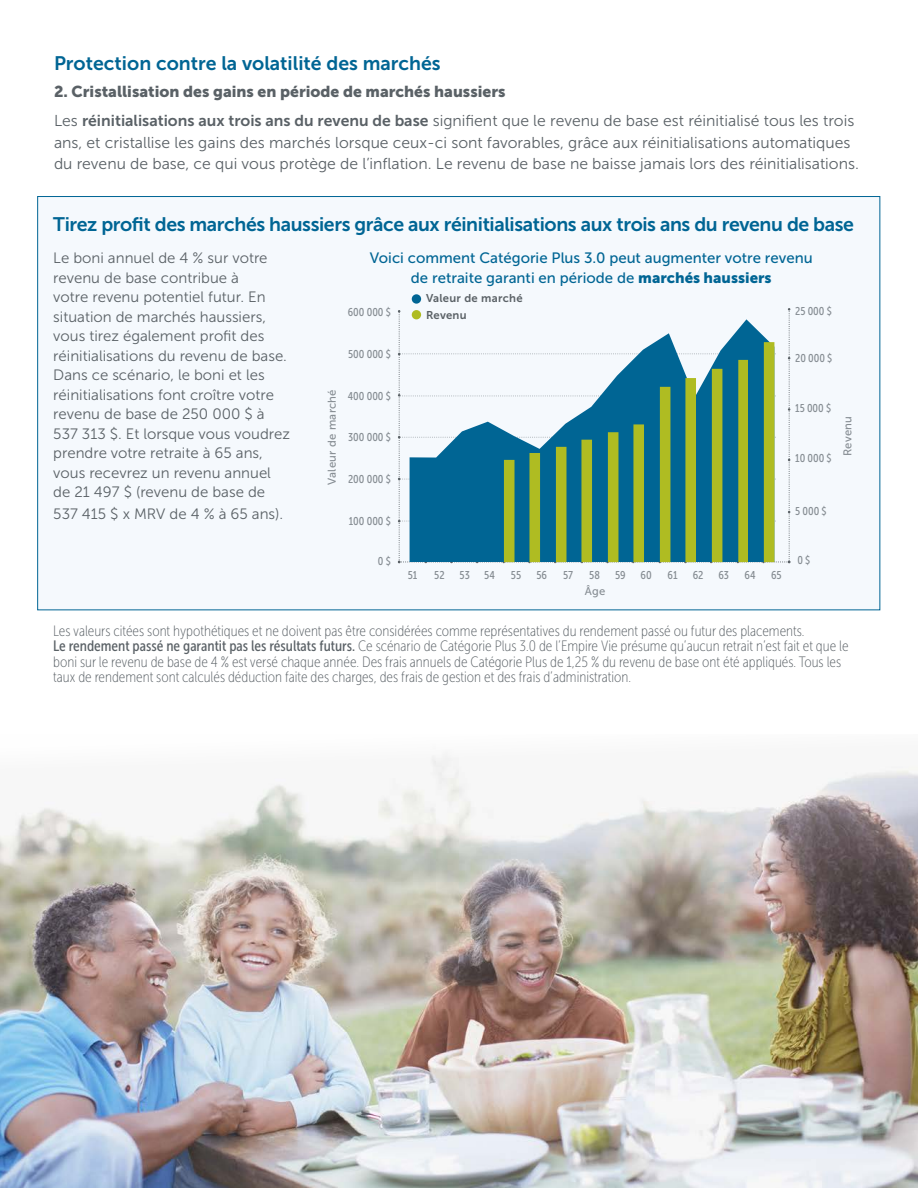
<style>
.page{position:relative;width:918px;height:1188px;background:#fff}
.page>*{position:absolute;margin:0;border:0;box-sizing:border-box;transform-origin:0 0}
.Heading_3{font:19.5px "Museo Sans 700";letter-spacing:-.02em;color:#006594}
.Heading_3-2{font:19.5px "Museo Sans 700";color:#006594}
.EL_Body_Copy{font:15.75px/21.8px "Museo Sans 300";color:#5a6166}
.EL_Body_Copy-2{font:15.75px "Museo Sans 900";color:#5a6166}
.Foot_Note_-_Museo_Condensed{font:15px/15.3px "Museo Sans Cond 100";color:#5a6166}
.EL_Body_Copy-3{font:15px/19.5px "Museo Sans 300";color:#5a6166}
.t1{font:15px/19.5px "Museo Sans 500";color:#006594;text-align:center}
.t2{font:11.25px "Museo Sans Cond 500";color:#868d93}
.t3{font:11.25px "Museo Sans 500";letter-spacing:.025em;color:#868d93}
.t4{font:11.25px "Museo Sans 700";letter-spacing:.025em;color:#5a6166}
.s1{font-family:"Museo Sans 700"}
.s2{font-family:"Museo Sans 900"}
.s3{font-family:"Museo Sans Cond 500"}
</style>
<div class="page">
<img style="left:0;top:753px;width:918px;height:435px">
<div style="left:37px;top:196px;width:843px;height:414px;background:#f5f9fd;border:1px solid #006594"></div>
<div style="left:412px;top:294px;width:9px;height:10px;background:#006594;border-radius:50%"></div>
<svg style="left:398px;top:308px;width:392px;height:255px"></svg>
<svg style="left:410px;top:319px;width:364px;height:243px"></svg>
<svg style="left:504px;top:342px;width:270px;height:220px"></svg>
<h3 class="Heading_3-2" style="left:54px;top:52px;width:388px">Protection contre la volatilité des marchés</h3>
<p class="EL_Body_Copy-2" style="left:54px;top:83px;width:453px">2. Cristallisation des gains en période de marchés haussiers</p>
<p class="EL_Body_Copy" style="left:54px;top:110px;width:806px">Les <span class="s1">réinitialisations aux trois ans du revenu de base</span> signifient que le revenu de base est réinitialisé tous les trois ans, et cristallise les gains des marchés lorsque ceux-ci sont favorables, grâce aux réinitialisations automatiques du revenu de base, ce qui vous protège de l’inflation. Le revenu de base ne baisse jamais lors des réinitialisations.</p>
<h3 class="Heading_3" style="left:53px;top:213px;width:802px">Tirez profit des marchés haussiers grâce aux réinitialisations aux trois ans du revenu de base</h3>
<p class="EL_Body_Copy-3" style="left:53px;top:248px;width:238px">Le boni annuel de 4 % sur votre revenu de base contribue à<br>votre revenu potentiel futur. En situation de marchés haussiers, vous tirez également profit des réinitialisations du revenu de base.<br>Dans ce scénario, le boni et les réinitialisations font croître votre revenu de base de 250 000 $ à<br>537 313 $. Et lorsque vous voudrez prendre votre retraite à 65 ans, vous recevrez un revenu annuel de 21 497 $ (revenu de base de</p>
<p class="EL_Body_Copy-3" style="left:53px;top:504px;width:231px">537 415 $ x MRV de 4 % à 65 ans).</p>
<p class="t1" style="left:370px;top:248px;width:444px">Voici comment Catégorie Plus 3.0 peut augmenter votre revenu de retraite garanti en période de <span class="s2">marchés haussiers</span></p>
<p class="t4" style="left:426px;top:309px;width:42px">Revenu</p>
<p class="t4" style="left:426px;top:292px;width:98px">Valeur de marché</p>
<p class="t2" style="left:795px;top:305px;width:38px">25 000 $</p>
<p class="t2" style="left:348px;top:306px;width:45px">600 000 $</p>
<p class="t2" style="left:348px;top:348px;width:44px">500 000 $</p>
<p class="t2" style="left:795px;top:352px;width:39px">20 000 $</p>
<p class="t3" style="left:326px;top:485px;width:97px;rotate:-90deg">Valeur de marché</p>
<p class="t2" style="left:348px;top:390px;width:45px">400 000 $</p>
<p class="t2" style="left:795px;top:402px;width:37px">15 000 $</p>
<p class="t3" style="left:841px;top:456px;width:42px;rotate:-90deg">Revenu</p>
<p class="t2" style="left:348px;top:431px;width:44px">300 000 $</p>
<p class="t2" style="left:348px;top:473px;width:44px">200 000 $</p>
<p class="t2" style="left:795px;top:452px;width:38px">10 000 $</p>
<p class="t2" style="left:795px;top:505px;width:33px">5 000 $</p>
<p class="t2" style="left:349px;top:515px;width:44px">100 000 $</p>
<p class="t2" style="left:378px;top:555px;width:14px">0 $</p>
<p class="t2" style="left:408px;top:568px;width:11px">51</p>
<p class="t2" style="left:434px;top:568px;width:12px">52</p>
<p class="t2" style="left:460px;top:568px;width:12px">53</p>
<p class="t2" style="left:484px;top:568px;width:12px">54</p>
<p class="t2" style="left:511px;top:568px;width:12px">55</p>
<p class="t2" style="left:536px;top:568px;width:12px">56</p>
<p class="t2" style="left:718px;top:568px;width:12px">63</p>
<p class="t2" style="left:563px;top:568px;width:12px">57</p>
<p class="t2" style="left:745px;top:568px;width:13px">64</p>
<p class="t2" style="left:771px;top:568px;width:12px">65</p>
<p class="t2" style="left:589px;top:568px;width:12px">58</p>
<p class="t2" style="left:615px;top:568px;width:12px">59</p>
<p class="t2" style="left:641px;top:568px;width:13px">60</p>
<p class="t2" style="left:668px;top:568px;width:12px">61</p>
<p class="t2" style="left:693px;top:568px;width:12px">62</p>
<p class="t3" style="left:585px;top:585px;width:22px">Âge</p>
<p class="t2" style="left:797px;top:554px;width:14px">0 $</p>
<p class="Foot_Note_-_Museo_Condensed" style="left:53px;top:623px;width:797px">Les valeurs citées sont hypothétiques et ne doivent pas être considérées comme représentatives du rendement passé ou futur des placements.<br><span class="s3">Le rendement passé ne garantit pas les résultats futurs.</span> Ce scénario de Catégorie Plus 3.0 de l’Empire Vie présume qu’aucun retrait n’est fait et que le boni sur le revenu de base de 4 % est versé chaque année. Des frais annuels de Catégorie Plus de 1,25 % du revenu de base ont été appliqués. Tous les taux de rendement sont calculés déduction faite des charges, des frais de gestion et des frais d’administration.</p>
</div>
